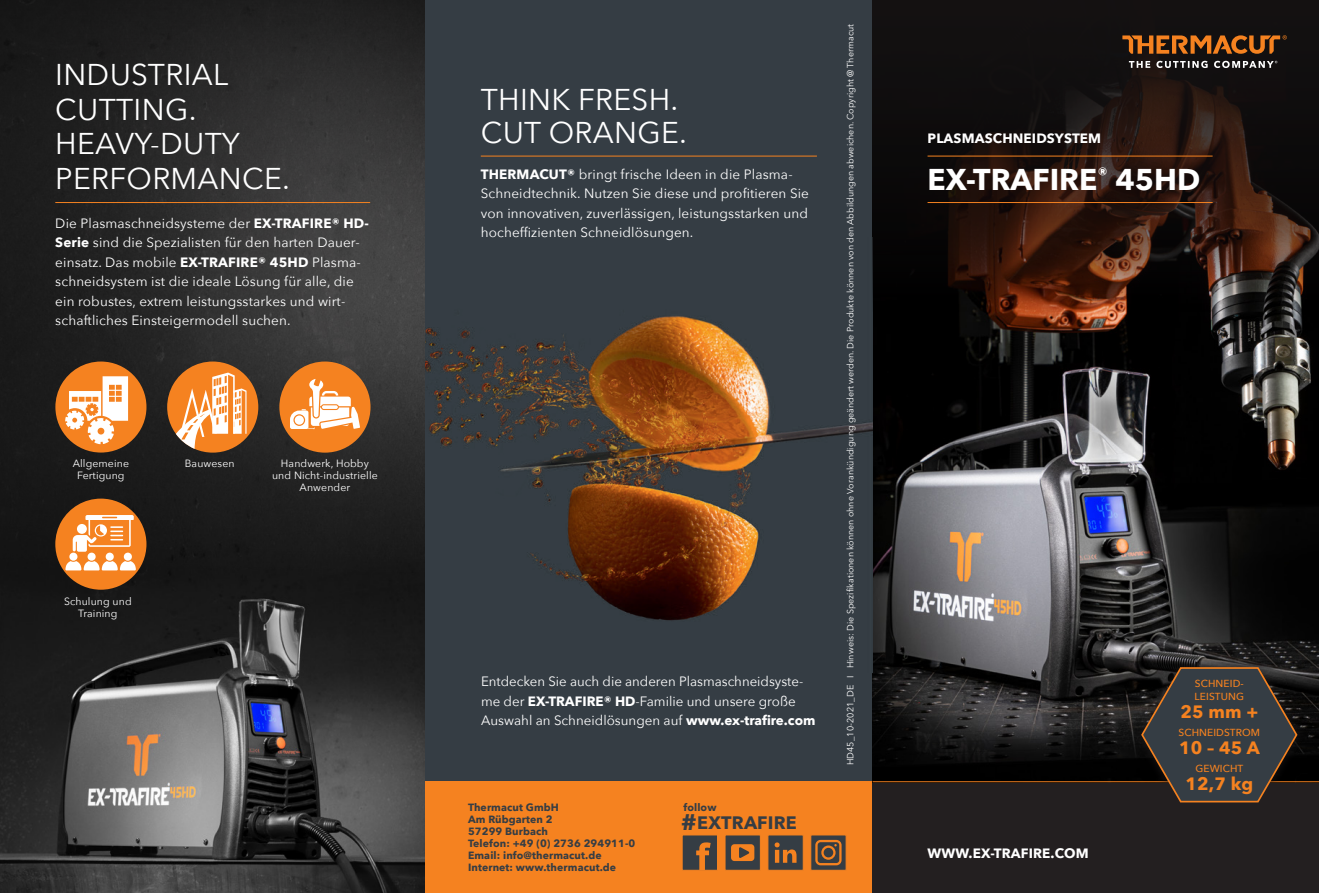
<style>
.page{position:relative;width:1319px;height:893px;background:#fff}
.page>*{position:absolute;margin:0;border:0;box-sizing:border-box;transform-origin:0 0}
.t1{font:30px/34.5px "Avenir Next";letter-spacing:.01em;color:#fff}
.t2{font:700 30px "Avenir Next";color:#fff}
.t3{font:700 18px "Avenir Next";letter-spacing:.01em;color:#353d44}
.t4{font:700 17.85px "Avenir Next";letter-spacing:.01em;color:#f58220}
.t5{font:13.5px/19.5px "Avenir Next";letter-spacing:.01em;color:#fff}
.t6{font:700 13.5px "Avenir Next";letter-spacing:.01em;color:#fff}
.t7{font:700 10.5px/12px "Avenir Next";letter-spacing:.01em;color:#353d44}
.t8{font:10.5px/12px "Avenir Next";letter-spacing:.01em;color:#fff;text-align:center}
.t9{font:500 10.2px/13.2px "Avenir Next";letter-spacing:.01em;color:#f58220}
.t10{font:9px "Avenir Next LT Pro";color:#fff}
.s1{font-weight:700}
.s2{font-size:22.5px}
</style>
<div class="page">
<svg style="left:0;top:0;width:425px;height:893px;background:#313031"></svg>
<div style="left:859px;top:0;width:459px;height:893px;background:#231f20"></div>
<img style="left:872px;top:311px;width:446px;height:470px">
<svg style="left:55px;top:499px;width:91px;height:91px;background:#c78147"></svg>
<svg style="left:279px;top:362px;width:91px;height:91px"></svg>
<svg style="left:55px;top:362px;width:91px;height:91px"></svg>
<svg style="left:167px;top:362px;width:91px;height:91px"></svg>
<div style="left:425px;top:0;width:447px;height:893px;background:#353d44"></div>
<img style="left:425px;top:316px;width:447px;height:305px">
<div style="left:425px;top:781px;width:447px;height:112px;background:#f58220"></div>
<hr style="left:480px;top:156px;width:336px;height:1px;background:#f58220">
<div style="left:810px;top:835px;width:36px;height:36px;background:#353d44;border:1px solid #f58220"></div>
<div style="left:767px;top:835px;width:36px;height:36px;background:#353d44;border:1px solid #f58220"></div>
<div style="left:724px;top:835px;width:36px;height:36px;background:#353d44;border:1px solid #f58220"></div>
<div style="left:681px;top:835px;width:36px;height:36px;background:#353d44;border:1px solid #f58220"></div>
<svg style="left:696px;top:842px;width:14px;height:28px"></svg>
<svg style="left:731px;top:844px;width:23px;height:17px"></svg>
<svg style="left:815px;top:840px;width:26px;height:25px"></svg>
<svg style="left:774px;top:842px;width:22px;height:21px"></svg>
<svg style="left:872px;top:0;width:446px;height:311px;fill:#13100e"></svg>
<hr style="left:872px;top:781px;width:446px;height:1px;background:#f58220">
<hr style="left:55px;top:202px;width:315px;height:1px;background:#f58220">
<hr style="left:927px;top:156px;width:285px;height:1px;background:#f58220">
<hr style="left:927px;top:202px;width:285px;height:1px;background:#f58220">
<svg style="left:1122px;top:35px;width:164px;height:19px"></svg>
<svg style="left:1128px;top:61px;width:148px;height:7px"></svg>
<div style="left:1132px;top:657px;width:173px;height:155px;background:#231f20;opacity:.75"></div>
<svg style="left:1139px;top:666px;width:159px;height:137px;background:#343536"></svg>
<h1 class="t1" style="left:55px;top:56px;width:236px">INDUSTRIAL<br>CUTTING.<br>HEAVY-DUTY<br>PERFORMANCE.</h1>
<p class="t5" style="left:55px;top:213px;width:315px">Die Plasmaschneidsysteme der <span class="s1">EX-TRAFIRE® HD-Serie</span> sind die Spezialisten für den harten Dauer&shy;einsatz. Das mobile <span class="s1">EX-TRAFIRE® 45HD</span> Plasma&shy;schneidsystem ist die ideale Lösung für alle, die ein robustes, extrem leistungsstarkes und wirt&shy;schaftliches Einsteigermodell suchen.</p>
<p class="t8" style="left:73px;top:457px;width:58px">Allgemeine<br>Fertigung</p>
<p class="t8" style="left:185px;top:457px;width:51px">Bauwesen</p>
<p class="t8" style="left:272px;top:457px;width:107px">Handwerk, Hobby und Nicht-industrielle<br>Anwender</p>
<p class="t8" style="left:64px;top:594px;width:69px">Schulung und<br>Training</p>
<h1 class="t1" style="left:480px;top:82px;width:208px;line-height:33px">THINK FRESH.<br>CUT ORANGE.</h1>
<p class="t5" style="left:480px;top:164px;width:330px"><span class="s1">THERMACUT®</span> bringt frische Ideen in die Plasma-Schneidtechnik. Nutzen Sie diese und profitieren Sie von innovativen, zuverlässigen, leistungsstarken und hocheffizienten Schneidlösungen.</p>
<p class="t5" style="left:481px;top:671px;width:336px">Entdecken Sie auch die anderen Plasmaschneidsyste&shy;me der <span class="s1">EX-TRAFIRE® HD</span>-Familie und unsere große<br>Auswahl an Schneidlösungen auf <span class="s1">www.ex-trafire.com</span></p>
<p class="t7" style="left:468px;top:801px;width:169px">Thermacut GmbH<br>Am Rübgarten 2<br>57299 Burbach<br>Telefon: +49 (0) 2736 294911-0<br>Email: info@thermacut.de<br>Internet: www.thermacut.de</p>
<p class="t7" style="left:683px;top:801px;width:35px">follow</p>
<h2 class="t3" style="left:680px;top:807px;width:118px"><span class="s2">#</span>EXTRAFIRE</h2>
<p class="t10" style="left:844px;top:765px;width:743px;rotate:-90deg">HD45_10-2021_DE I Hinweis: Die Spezifikationen können ohne Vorankündigung geändert werden. Die Produkte können von den Abbildungen abweichen. Copyright @ Thermacut</p>
<p class="t6" style="left:927px;top:127px;width:175px">PLASMASCHNEIDSYSTEM</p>
<h1 class="t2" style="left:927px;top:154px;width:274px">EX-TRAFIRE<sup>®</sup> 45HD</h1>
<p class="t6" style="left:927px;top:841px;width:163px">WWW.EX-TRAFIRE.COM</p>
<p class="t9" style="left:1194px;top:676px;width:51px">SCHNEID-<br>LEISTUNG</p>
<h3 class="t4" style="left:1180px;top:696px;width:79px">25 mm +</h3>
<p class="t9" style="left:1178px;top:726px;width:83px">SCHNEIDSTROM</p>
<h3 class="t4" style="left:1178px;top:732px;width:82px">10 – 45 A</h3>
<p class="t9" style="left:1195px;top:761px;width:49px">GEWICHT</p>
<h3 class="t4" style="left:1185px;top:768px;width:69px">12,7 kg</h3>
</div>
